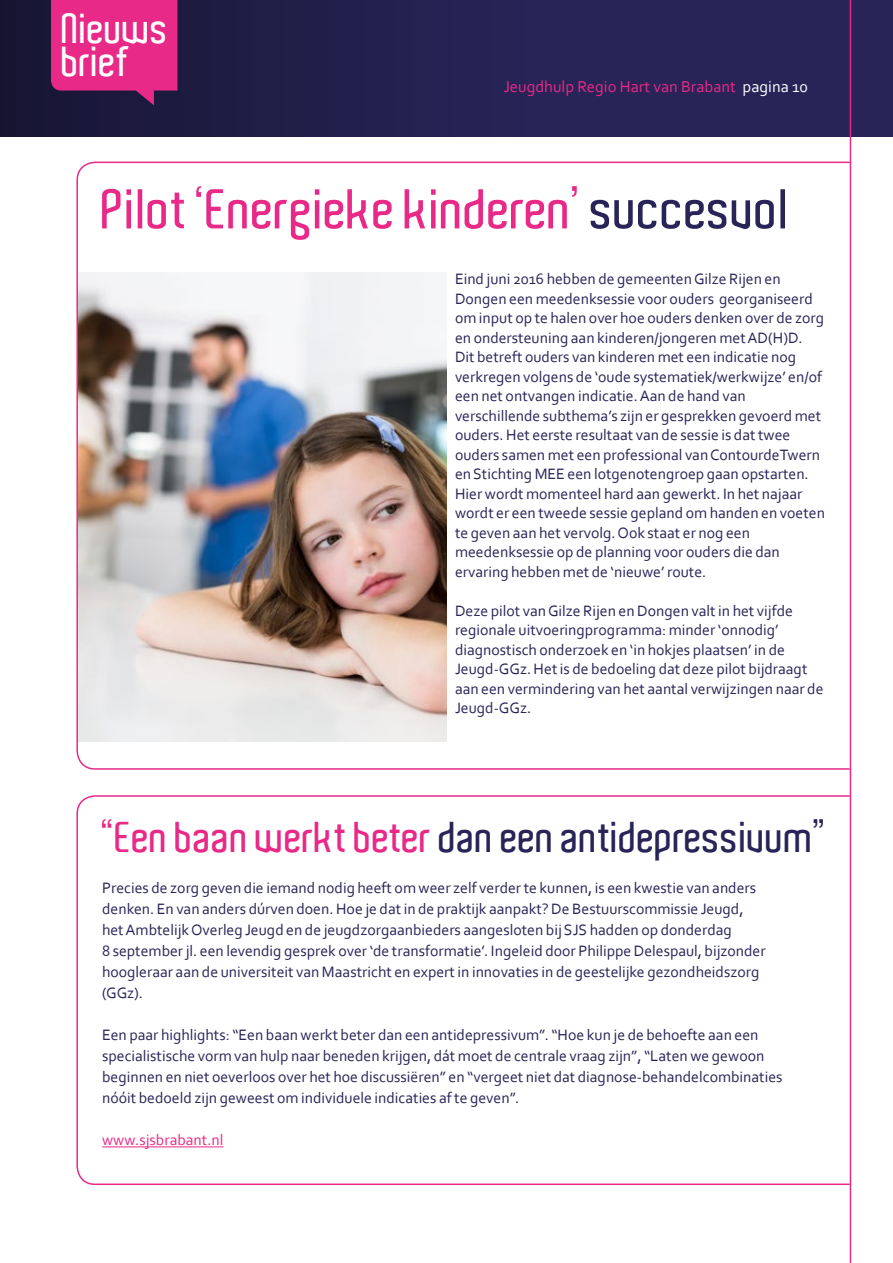
<style>
.page{position:relative;width:893px;height:1263px;background:#fff}
.page>*{position:absolute;margin:0;border:0;box-sizing:border-box;transform-origin:0 0}
.t1{font:600 54px "Aldo";color:#e82987}
.t2{font:600 42px "Aldo";color:#282457}
.t3{font:600 40.8px/33.6px "Aldo";color:#fff}
.t4{font:16.5px "Corbel";color:#e82987}
.t5{font:15.75px/19.5px "Corbel";color:#282457}
.t6{font:15.75px "Corbel";color:#e82987}
.s1{color:#fff}
.s2{color:#282457}
.s3{color:#e82987}
</style>
<div class="page">
<div style="left:0;top:0;width:893px;height:136px;background:#282457"></div>
<div style="left:0;top:0;width:527px;height:136px;background:linear-gradient(to right,#171533,#282458)"></div>
<svg style="left:51px;top:0;width:126px;height:105px;background:#cd267d"></svg>
<hr style="left:850px;top:0;width:1px;height:1263px;background:#e82987">
<img style="left:76px;top:161px;width:774px;height:609px">
<svg style="left:76px;top:794px;width:774px;height:392px"></svg>
<hr style="left:102px;top:1146px;width:121px;height:1px;background:#e82987">
<h3 class="t3" style="left:62px;top:12px;width:109px">Nieuws brief</h3>
<p class="t4" style="left:504px;top:76px;width:306px">Jeugdhulp Regio Hart van Brabant <span class="s1">pagina 10</span></p>
<h1 class="t1" style="left:102px;top:179px;width:690px">Pilot ‘Energieke kinderen’ <span class="s2">succesvol</span></h1>
<p class="t5" style="left:455px;top:269px;width:372px">Eind juni 2016 hebben de gemeenten Gilze Rijen en Dongen een meedenksessie voor ouders georganiseerd om input op te halen over hoe ouders denken over de zorg en ondersteuning aan kinderen/jongeren met AD(H)D.<br>Dit betreft ouders van kinderen met een indicatie nog verkregen volgens de ‘oude systematiek/werkwijze’ en/of een net ontvangen indicatie. Aan de hand van verschillende subthema’s zijn er gesprekken gevoerd met ouders. Het eerste resultaat van de sessie is dat twee ouders samen met een professional van ContourdeTwern en Stichting MEE een lotgenotengroep gaan opstarten.<br>Hier wordt momenteel hard aan gewerkt. In het najaar wordt er een tweede sessie gepland om handen en voeten te geven aan het vervolg. Ook staat er nog een meedenksessie op de planning voor ouders die dan ervaring hebben met de ‘nieuwe’ route.</p>
<p class="t5" style="left:455px;top:600px;width:370px">Deze pilot van Gilze Rijen en Dongen valt in het vijfde regionale uitvoeringprogramma: minder ‘onnodig’ diagnostisch onderzoek en ‘in hokjes plaatsen’ in de Jeugd-GGz. Het is de bedoeling dat deze pilot bijdraagt aan een vermindering van het aantal verwijzingen naar de Jeugd-GGz.</p>
<h2 class="t2" style="left:102px;top:813px;width:727px"><span class="s3">“Een baan werkt beter</span> dan een antidepressivum”</h2>
<p class="t5" style="left:102px;top:877px;width:665px;line-height:21px">Precies de zorg geven die iemand nodig heeft om weer zelf verder te kunnen, is een kwestie van anders denken. En van anders dúrven doen. Hoe je dat in de praktijk aanpakt? De Bestuurscommissie Jeugd, het Ambtelijk Overleg Jeugd en de jeugdzorgaanbieders aangesloten bij SJS hadden op donderdag<br>8 september jl. een levendig gesprek over ‘de transformatie’. Ingeleid door Philippe Delespaul, bijzonder hoogleraar aan de universiteit van Maastricht en expert in innovaties in de geestelijke gezondheidszorg (GGz).</p>
<p class="t5" style="left:102px;top:1024px;width:682px;line-height:21px">Een paar highlights: “Een baan werkt beter dan een antidepressivum”. “Hoe kun je de behoefte aan een specialistische vorm van hulp naar beneden krijgen, dát moet de centrale vraag zijn”, “Laten we gewoon beginnen en niet oeverloos over het hoe discussiëren” en “vergeet niet dat diagnose-behandelcombinaties nóóit bedoeld zijn geweest om individuele indicaties af te geven”.</p>
<p class="t6" style="left:102px;top:1130px;width:123px">www.sjsbrabant.nl</p>
</div>
